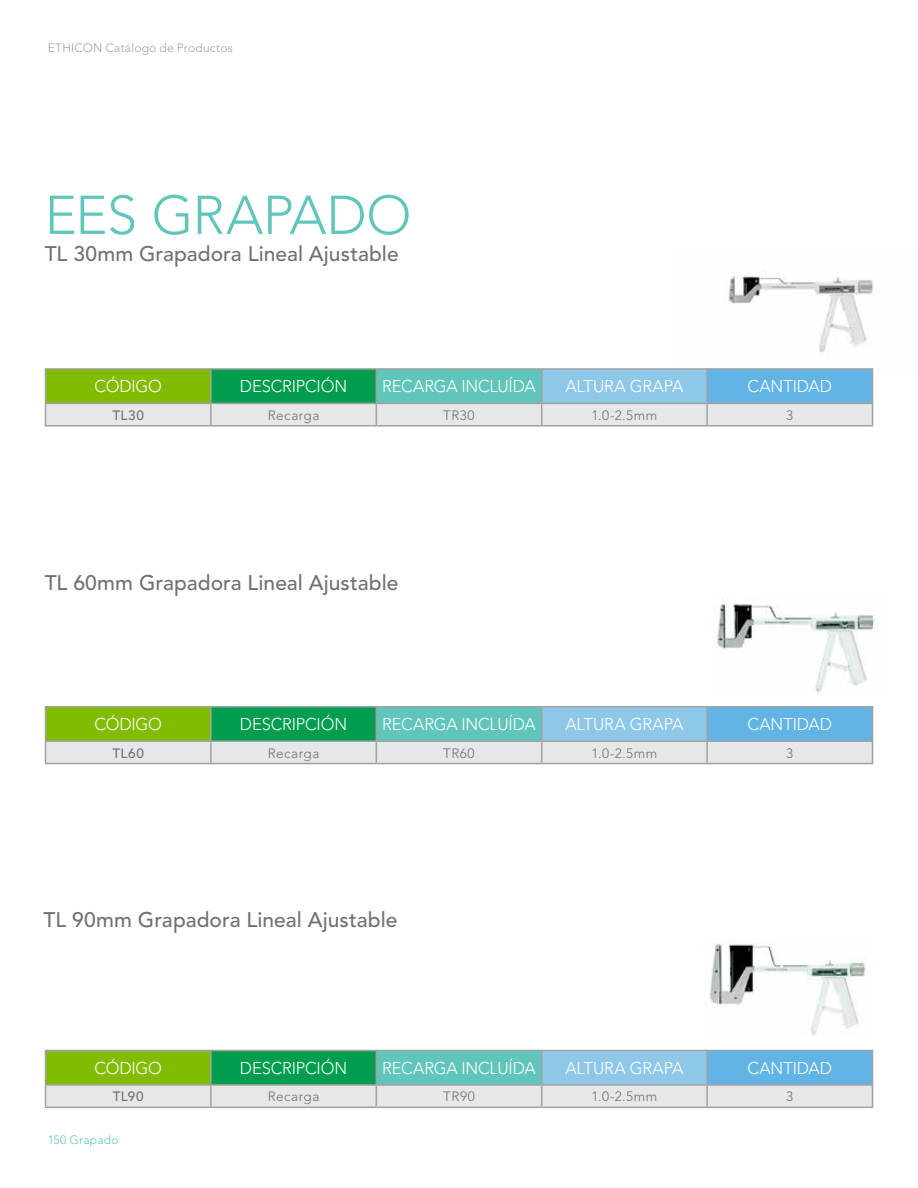
<style>
.page{position:relative;width:918px;height:1188px;background:#fff}
.page>*{position:absolute;margin:0;border:0;box-sizing:border-box;transform-origin:0 0}
.t1{font:300 54px "Avenir";letter-spacing:-.005em;color:#60c5ba}
.t2{font:500 21px "Avenir";letter-spacing:.005em;color:#717073}
.t3{font:300 16.95px "Avenir";letter-spacing:-.01em;color:#fff}
.t4{font:300 13.5px "Avenir";letter-spacing:.035em;color:#717073}
.t5{font:500 13.5px "Avenir";letter-spacing:.045em;color:#717073}
.t6{font:300 12px "Avenir";letter-spacing:.015em;color:#a1a1a4}
.t7{font:300 12px "Avenir";letter-spacing:.02em;color:#60c5ba}
</style>
<div class="page">
<img style="left:709px;top:939px;width:157px;height:97px">
<img style="left:728px;top:275px;width:146px;height:99px">
<div style="left:45px;top:1050px;width:166px;height:35px;background:#82bc00"></div>
<div style="left:211px;top:1050px;width:165px;height:35px;background:#009d4e"></div>
<div style="left:376px;top:1050px;width:166px;height:35px;background:#60c5ba"></div>
<div style="left:542px;top:1050px;width:165px;height:35px;background:#8fc7e8"></div>
<div style="left:707px;top:1050px;width:166px;height:35px;background:#61b4e4"></div>
<hr style="left:45px;top:1050px;width:166px;height:1px;background:#a1a1a4">
<hr style="left:45px;top:1051px;width:1px;height:33px;background:#a1a1a4">
<hr style="left:211px;top:1050px;width:165px;height:1px;background:#a1a1a4">
<hr style="left:210px;top:1051px;width:2px;height:33px;background:#a1a1a4">
<hr style="left:376px;top:1050px;width:166px;height:1px;background:#a1a1a4">
<hr style="left:376px;top:1051px;width:1px;height:33px;background:#a1a1a4">
<hr style="left:542px;top:1050px;width:165px;height:1px;background:#a1a1a4">
<hr style="left:541px;top:1051px;width:1px;height:33px;background:#a1a1a4">
<hr style="left:707px;top:1050px;width:166px;height:1px;background:#a1a1a4">
<hr style="left:706px;top:1051px;width:2px;height:33px;background:#a1a1a4">
<hr style="left:872px;top:1051px;width:1px;height:33px;background:#a1a1a4">
<hr style="left:45px;top:1084px;width:166px;height:2px;background:#a1a1a4">
<hr style="left:211px;top:1084px;width:165px;height:2px;background:#a1a1a4">
<hr style="left:376px;top:1084px;width:166px;height:2px;background:#a1a1a4">
<hr style="left:542px;top:1084px;width:165px;height:2px;background:#a1a1a4">
<hr style="left:707px;top:1084px;width:166px;height:2px;background:#a1a1a4">
<svg style="left:45px;top:1085px;width:828px;height:22px;background:#e1e2e3"></svg>
<hr style="left:45px;top:1107px;width:166px;height:1px;background:#a1a1a4">
<hr style="left:211px;top:1107px;width:165px;height:1px;background:#a1a1a4">
<hr style="left:376px;top:1107px;width:166px;height:1px;background:#a1a1a4">
<hr style="left:542px;top:1107px;width:165px;height:1px;background:#a1a1a4">
<hr style="left:707px;top:1107px;width:166px;height:1px;background:#a1a1a4">
<img style="left:714px;top:602px;width:163px;height:91px">
<div style="left:45px;top:707px;width:166px;height:34px;background:#82bc00"></div>
<div style="left:211px;top:707px;width:165px;height:34px;background:#009d4e"></div>
<div style="left:376px;top:707px;width:166px;height:34px;background:#60c5ba"></div>
<div style="left:542px;top:707px;width:165px;height:34px;background:#8fc7e8"></div>
<div style="left:707px;top:707px;width:166px;height:34px;background:#61b4e4"></div>
<hr style="left:45px;top:706px;width:166px;height:1px;background:#a1a1a4">
<hr style="left:45px;top:707px;width:1px;height:33px;background:#a1a1a4">
<hr style="left:211px;top:706px;width:165px;height:1px;background:#a1a1a4">
<hr style="left:210px;top:707px;width:2px;height:33px;background:#a1a1a4">
<hr style="left:376px;top:706px;width:166px;height:1px;background:#a1a1a4">
<hr style="left:376px;top:707px;width:1px;height:33px;background:#a1a1a4">
<hr style="left:542px;top:706px;width:165px;height:1px;background:#a1a1a4">
<hr style="left:541px;top:707px;width:1px;height:33px;background:#a1a1a4">
<hr style="left:707px;top:706px;width:166px;height:1px;background:#a1a1a4">
<hr style="left:706px;top:707px;width:2px;height:33px;background:#a1a1a4">
<hr style="left:872px;top:707px;width:1px;height:33px;background:#a1a1a4">
<hr style="left:45px;top:740px;width:166px;height:2px;background:#a1a1a4">
<hr style="left:211px;top:740px;width:165px;height:2px;background:#a1a1a4">
<hr style="left:376px;top:740px;width:166px;height:2px;background:#a1a1a4">
<hr style="left:542px;top:740px;width:165px;height:2px;background:#a1a1a4">
<hr style="left:707px;top:740px;width:166px;height:2px;background:#a1a1a4">
<svg style="left:45px;top:741px;width:828px;height:22px;background:#e1e2e3"></svg>
<hr style="left:45px;top:763px;width:166px;height:1px;background:#a1a1a4">
<hr style="left:211px;top:763px;width:165px;height:1px;background:#a1a1a4">
<hr style="left:376px;top:763px;width:166px;height:1px;background:#a1a1a4">
<hr style="left:542px;top:763px;width:165px;height:1px;background:#a1a1a4">
<hr style="left:707px;top:763px;width:166px;height:1px;background:#a1a1a4">
<div style="left:45px;top:369px;width:166px;height:34px;background:#82bc00"></div>
<div style="left:211px;top:369px;width:165px;height:34px;background:#009d4e"></div>
<div style="left:376px;top:369px;width:166px;height:34px;background:#60c5ba"></div>
<div style="left:542px;top:369px;width:165px;height:34px;background:#8fc7e8"></div>
<div style="left:707px;top:369px;width:166px;height:34px;background:#61b4e4"></div>
<hr style="left:45px;top:368px;width:166px;height:2px;background:#a1a1a4">
<hr style="left:45px;top:370px;width:1px;height:33px;background:#a1a1a4">
<hr style="left:211px;top:368px;width:165px;height:2px;background:#a1a1a4">
<hr style="left:210px;top:370px;width:2px;height:33px;background:#a1a1a4">
<hr style="left:376px;top:368px;width:166px;height:2px;background:#a1a1a4">
<hr style="left:376px;top:370px;width:1px;height:33px;background:#a1a1a4">
<hr style="left:542px;top:368px;width:165px;height:2px;background:#a1a1a4">
<hr style="left:541px;top:370px;width:1px;height:33px;background:#a1a1a4">
<hr style="left:707px;top:368px;width:166px;height:2px;background:#a1a1a4">
<hr style="left:706px;top:370px;width:2px;height:33px;background:#a1a1a4">
<hr style="left:872px;top:370px;width:1px;height:33px;background:#a1a1a4">
<svg style="left:45px;top:403px;width:828px;height:22px;background:#e1e2e3"></svg>
<hr style="left:45px;top:425px;width:166px;height:1px;background:#a1a1a4">
<hr style="left:211px;top:425px;width:165px;height:1px;background:#a1a1a4">
<hr style="left:376px;top:425px;width:166px;height:1px;background:#a1a1a4">
<hr style="left:542px;top:425px;width:165px;height:1px;background:#a1a1a4">
<hr style="left:707px;top:425px;width:166px;height:1px;background:#a1a1a4">
<p class="t6" style="left:48px;top:41px;width:186px">ETHICON Catálogo de Productos</p>
<h1 class="t1" style="left:45px;top:184px;width:368px">EES GRAPADO</h1>
<p class="t2" style="left:45px;top:242px;width:355px">TL 30mm Grapadora Lineal Ajustable</p>
<p class="t3" style="left:94px;top:377px;width:69px">CÓDIGO</p>
<p class="t3" style="left:240px;top:377px;width:109px">DESCRIPCIÓN</p>
<p class="t3" style="left:382px;top:377px;width:155px">RECARGA INCLUÍDA</p>
<p class="t3" style="left:565px;top:377px;width:120px">ALTURA GRAPA</p>
<p class="t3" style="left:748px;top:377px;width:86px">CANTIDAD</p>
<p class="t5" style="left:112px;top:407px;width:33px">TL30</p>
<p class="t4" style="left:268px;top:407px;width:53px">Recarga</p>
<p class="t4" style="left:443px;top:407px;width:33px">TR30</p>
<p class="t4" style="left:591px;top:407px;width:67px">1.0-2.5mm</p>
<p class="t4" style="left:786px;top:407px;width:9px">3</p>
<p class="t2" style="left:45px;top:570px;width:355px">TL 60mm Grapadora Lineal Ajustable</p>
<p class="t3" style="left:94px;top:714px;width:69px">CÓDIGO</p>
<p class="t3" style="left:240px;top:714px;width:109px">DESCRIPCIÓN</p>
<p class="t3" style="left:382px;top:714px;width:155px">RECARGA INCLUÍDA</p>
<p class="t3" style="left:565px;top:714px;width:120px">ALTURA GRAPA</p>
<p class="t3" style="left:748px;top:714px;width:86px">CANTIDAD</p>
<p class="t5" style="left:112px;top:745px;width:33px">TL60</p>
<p class="t4" style="left:268px;top:745px;width:53px">Recarga</p>
<p class="t4" style="left:443px;top:745px;width:33px">TR60</p>
<p class="t4" style="left:591px;top:745px;width:67px">1.0-2.5mm</p>
<p class="t4" style="left:786px;top:745px;width:9px">3</p>
<p class="t2" style="left:44px;top:908px;width:355px">TL 90mm Grapadora Lineal Ajustable</p>
<p class="t3" style="left:94px;top:1058px;width:69px">CÓDIGO</p>
<p class="t3" style="left:240px;top:1058px;width:109px">DESCRIPCIÓN</p>
<p class="t3" style="left:382px;top:1058px;width:155px">RECARGA INCLUÍDA</p>
<p class="t3" style="left:565px;top:1058px;width:120px">ALTURA GRAPA</p>
<p class="t3" style="left:748px;top:1058px;width:86px">CANTIDAD</p>
<p class="t5" style="left:113px;top:1089px;width:32px">TL90</p>
<p class="t4" style="left:268px;top:1089px;width:53px">Recarga</p>
<p class="t4" style="left:443px;top:1089px;width:33px">TR90</p>
<p class="t4" style="left:591px;top:1089px;width:67px">1.0-2.5mm</p>
<p class="t4" style="left:786px;top:1089px;width:9px">3</p>
<p class="t7" style="left:48px;top:1133px;width:72px">150 Grapado</p>
</div>
